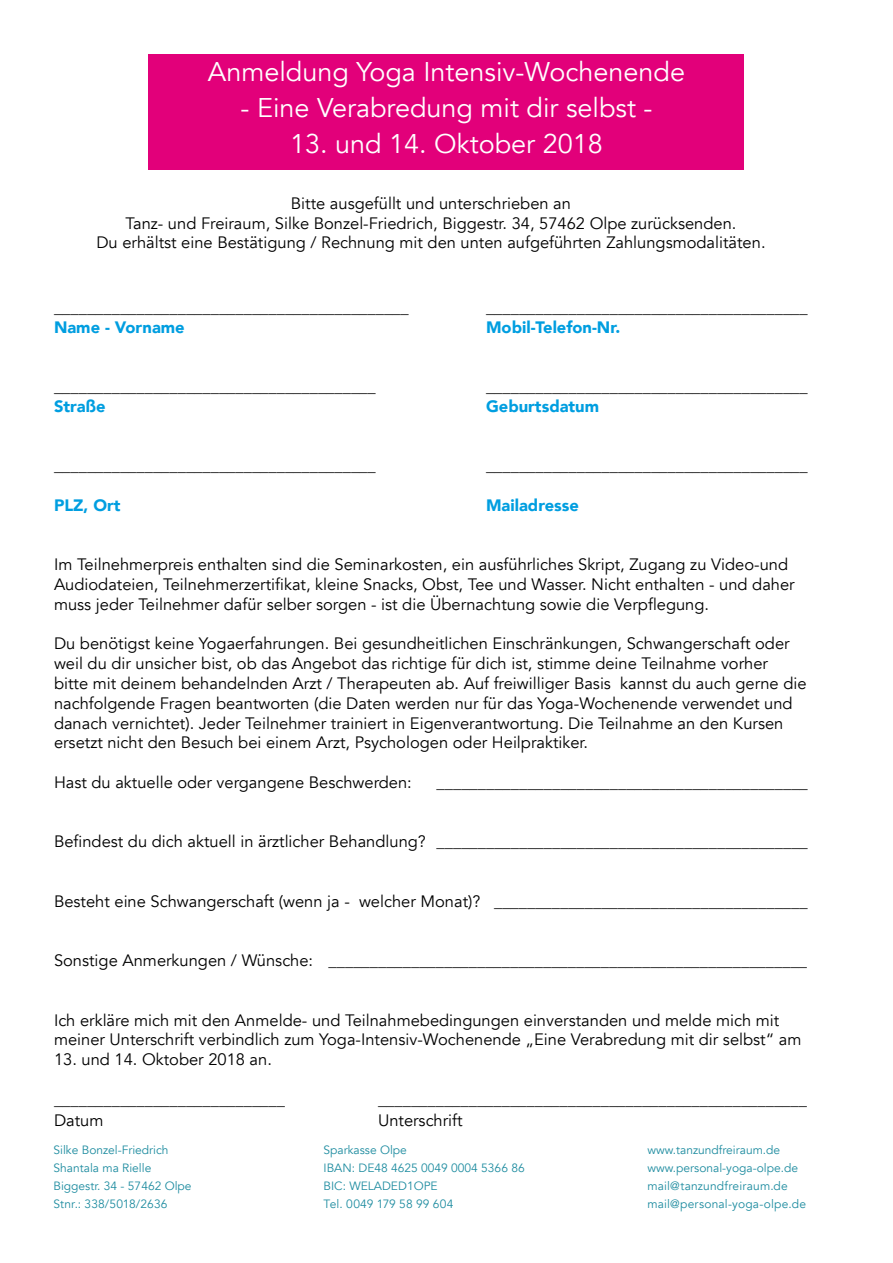
<style>
.page{position:relative;width:893px;height:1263px;background:#fff}
.page>*{position:absolute;margin:0;border:0;box-sizing:border-box;transform-origin:0 0}
.t1{font:27px "Avenir";color:#fff}
.t2{font:16.5px/19.8px "Avenir";color:#000}
.t3{font:900 16.5px "Avenir";color:#009ee0}
.t4{font:12px "Avenir";color:#1e8ca0}
</style>
<div class="page">
<div style="left:149px;top:54px;width:595px;height:116px;background:#e2007a"></div>
<h1 class="t1" style="left:208px;top:56px;width:479px">Anmeldung Yoga Intensiv-Wochenende</h1>
<h1 class="t1" style="left:241px;top:92px;width:413px">- Eine Verabredung mit dir selbst -</h1>
<h1 class="t1" style="left:290px;top:128px;width:314px">13. und 14. Oktober 2018</h1>
<p class="t2" style="left:96px;top:194px;width:671px;text-align:center">Bitte ausgefüllt und unterschrieben an<br>Tanz- und Freiraum, Silke Bonzel-Friedrich, Biggestr. 34, 57462 Olpe zurücksenden.<br>Du erhältst eine Bestätigung / Rechnung mit den unten aufgeführten Zahlungsmodalitäten.</p>
<p class="t2" style="left:54px;top:297px;width:356px">___________________________________________</p>
<p class="t2" style="left:486px;top:297px;width:323px">_______________________________________</p>
<p class="t3" style="left:54px;top:313px;width:132px">Name - Vorname</p>
<p class="t3" style="left:486px;top:313px;width:136px">Mobil-Telefon-Nr.</p>
<p class="t2" style="left:54px;top:377px;width:323px">_______________________________________</p>
<p class="t2" style="left:486px;top:377px;width:323px">_______________________________________</p>
<p class="t3" style="left:54px;top:392px;width:53px">Straße</p>
<p class="t3" style="left:486px;top:392px;width:115px">Geburtsdatum</p>
<p class="t2" style="left:54px;top:456px;width:323px">_______________________________________</p>
<p class="t2" style="left:486px;top:456px;width:323px">_______________________________________</p>
<p class="t3" style="left:54px;top:491px;width:68px">PLZ, Ort</p>
<p class="t3" style="left:486px;top:491px;width:94px">Mailadresse</p>
<p class="t2" style="left:54px;top:555px;width:742px">Im Teilnehmerpreis enthalten sind die Seminarkosten, ein ausführliches Skript, Zugang zu Video-und<br>Audiodateien, Teilnehmerzertifikat, kleine Snacks, Obst, Tee und Wasser. Nicht enthalten - und daher muss jeder Teilnehmer dafür selber sorgen - ist die Übernachtung sowie die Verpflegung.</p>
<p class="t2" style="left:54px;top:634px;width:754px">Du benötigst keine Yogaerfahrungen. Bei gesundheitlichen Einschränkungen, Schwangerschaft oder weil du dir unsicher bist, ob das Angebot das richtige für dich ist, stimme deine Teilnahme vorher<br>bitte mit deinem behandelnden Arzt / Therapeuten ab. Auf freiwilliger Basis kannst du auch gerne die nachfolgende Fragen beantworten (die Daten werden nur für das Yoga-Wochenende verwendet und danach vernichtet). Jeder Teilnehmer trainiert in Eigenverantwortung. Die Teilnahme an den Kursen ersetzt nicht den Besuch bei einem Arzt, Psychologen oder Heilpraktiker.</p>
<p class="t2" style="left:54px;top:773px;width:359px">Hast du aktuelle oder vergangene Beschwerden:</p>
<p class="t2" style="left:437px;top:773px;width:373px">_____________________________________________</p>
<p class="t2" style="left:54px;top:832px;width:755px">Befindest du dich aktuell in ärztlicher Behandlung? _____________________________________________</p>
<p class="t2" style="left:54px;top:891px;width:755px">Besteht eine Schwangerschaft (wenn ja - welcher Monat)? ______________________________________</p>
<p class="t2" style="left:54px;top:951px;width:755px">Sonstige Anmerkungen / Wünsche: __________________________________________________________</p>
<p class="t2" style="left:54px;top:1010px;width:749px">Ich erkläre mich mit den Anmelde- und Teilnahmebedingungen einverstanden und melde mich mit meiner Unterschrift verbindlich zum Yoga-Intensiv-Wochenende „Eine Verabredung mit dir selbst“ am</p>
<p class="t2" style="left:54px;top:1050px;width:219px">13. und 14. Oktober 2018 an.</p>
<p class="t2" style="left:54px;top:1089px;width:232px">____________________________</p>
<p class="t2" style="left:378px;top:1089px;width:430px">____________________________________________________</p>
<p class="t2" style="left:54px;top:1111px;width:51px">Datum</p>
<p class="t2" style="left:378px;top:1111px;width:86px">Unterschrift</p>
<p class="t4" style="left:54px;top:1143px;width:117px">Silke Bonzel-Friedrich</p>
<p class="t4" style="left:324px;top:1143px;width:85px">Sparkasse Olpe</p>
<p class="t4" style="left:648px;top:1143px;width:134px">www.tanzundfreiraum.de</p>
<p class="t4" style="left:54px;top:1161px;width:99px">Shantala ma Rielle</p>
<p class="t4" style="left:324px;top:1161px;width:203px">IBAN: DE48 4625 0049 0004 5366 86</p>
<p class="t4" style="left:648px;top:1161px;width:152px">www.personal-yoga-olpe.de</p>
<p class="t4" style="left:54px;top:1179px;width:140px">Biggestr. 34 - 57462 Olpe</p>
<p class="t4" style="left:324px;top:1179px;width:116px">BIC: WELADED1OPE</p>
<p class="t4" style="left:648px;top:1179px;width:142px">mail@tanzundfreiraum.de</p>
<p class="t4" style="left:54px;top:1197px;width:115px">Stnr.: 338/5018/2636</p>
<p class="t4" style="left:324px;top:1197px;width:131px">Tel. 0049 179 58 99 604</p>
<p class="t4" style="left:648px;top:1197px;width:160px">mail@personal-yoga-olpe.de</p>
</div>
